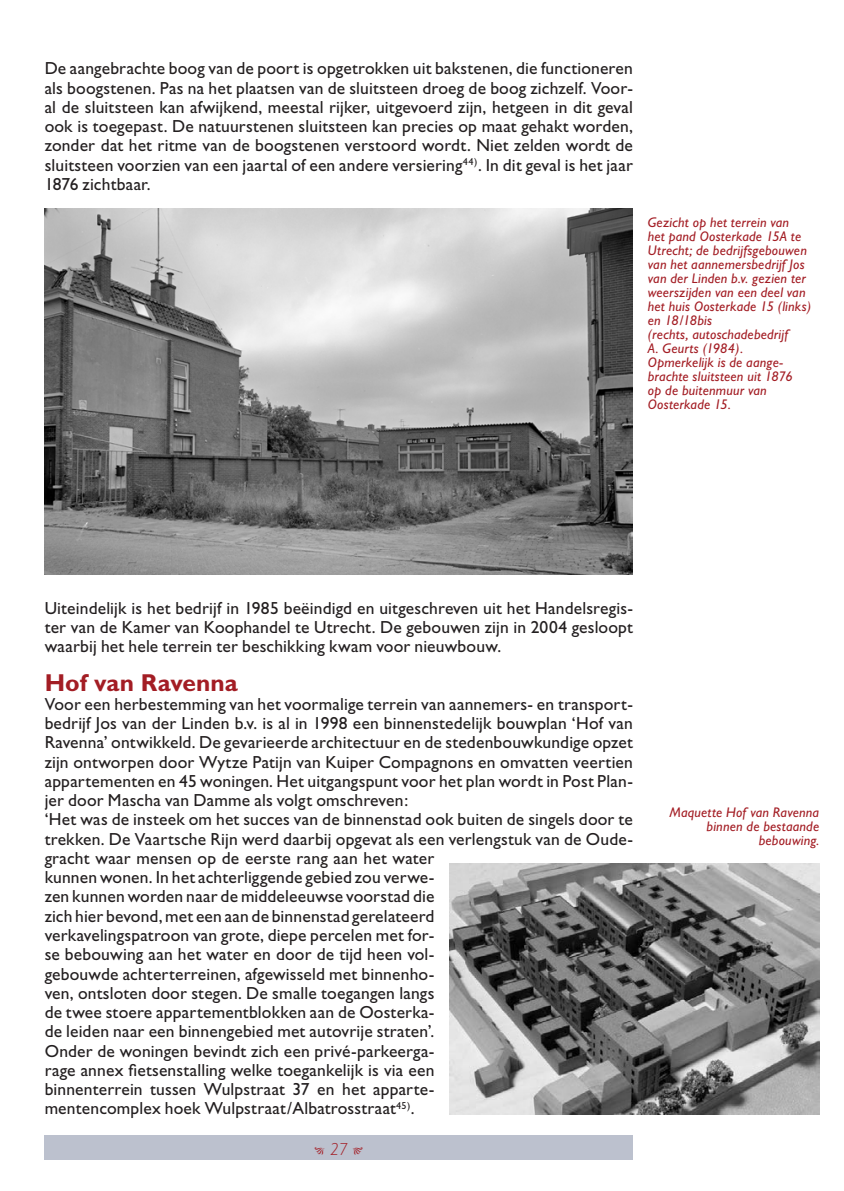
<style>
.page{position:relative;width:844px;height:1191px;background:#fff}
.page>*{position:absolute;margin:0;border:0;box-sizing:border-box;transform-origin:0 0}
.t1{font:700 24.5px "Gill Sans";letter-spacing:.005em;color:#a31d24}
._2_Normaal{font:17.5px/19.2px "Gill Sans";letter-spacing:.01em;color:#231f20;text-align:justify}
.t2{font:italic 300 17.5px "Gill Sans";color:#a31d24}
.t3{font:italic 14px/14px "Gill Sans";letter-spacing:.015em;color:#a31d24}
</style>
<div class="page">
<div style="left:45px;top:1135px;width:587px;height:25px;background:#bcc1ce"></div>
<img style="left:45px;top:208px;width:587px;height:366px">
<img style="left:449px;top:864px;width:370px;height:250px">
<p class="_2_Normaal" style="left:45px;top:59px;width:589px">De aangebrachte boog van de poort is opgetrokken uit bakstenen, die functioneren als boogstenen. Pas na het plaatsen van de sluitsteen droeg de boog zichzelf. Voor&shy;al de sluitsteen kan afwijkend, meestal rijker, uitgevoerd zijn, hetgeen in dit geval ook is toegepast. De natuurstenen sluitsteen kan precies op maat gehakt worden, zonder dat het ritme van de boogstenen verstoord wordt. Niet zelden wordt de sluitsteen voorzien van een jaartal of een andere versiering<sup>44)</sup>. In dit geval is het jaar 1876 zichtbaar.</p>
<p class="t3" style="left:647px;top:215px;width:165px">Gezicht op het terrein van<br>het pand Oosterkade 15A te<br>Utrecht; de bedrijfsgebouwen van het aannemersbedrijf Jos van der Linden b.v. gezien ter weerszijden van een deel van het huis Oosterkade 15 (links) en 18/18bis<br>(rechts, autoschadebedrijf<br>A. Geurts (1984).</p>
<p class="t3" style="left:647px;top:355px;width:146px">Opmerkelijk is de aange&shy;brachte sluitsteen uit 1876 op de buitenmuur van<br>Oosterkade 15.</p>
<p class="_2_Normaal" style="left:45px;top:598px;width:589px">Uiteindelijk is het bedrijf in 1985 beëindigd en uitgeschreven uit het Handelsregis&shy;ter van de Kamer van Koophandel te Utrecht. De gebouwen zijn in 2004 gesloopt waarbij het hele terrein ter beschikking kwam voor nieuwbouw.</p>
<p class="t1" style="left:45px;top:668px;width:195px">Hof van Ravenna</p>
<p class="_2_Normaal" style="left:45px;top:694px;width:589px">Voor een herbestemming van het voormalige terrein van aannemers- en transport&shy;bedrijf Jos van der Linden b.v. is al in 1998 een binnenstedelijk bouwplan ‘Hof van Ravenna’ ontwikkeld. De gevarieerde architectuur en de stedenbouwkundige opzet zijn ontworpen door Wytze Patijn van Kuiper Compagnons en omvatten veertien appartementen en 45 woningen. Het uitgangspunt voor het plan wordt in Post Plan&shy;jer door Mascha van Damme als volgt omschreven:</p>
<p class="_2_Normaal" style="left:45px;top:810px;width:589px;text-align:left">‘Het was de insteek om het succes van de binnenstad ook buiten de singels door te trekken. De Vaartsche Rijn werd daarbij opgevat als een verlengstuk van de Oude&shy;gracht waar mensen op de eerste rang aan het water<br>kunnen wonen. In het achterliggende gebied zou verwe-<br>zen kunnen worden naar de middeleeuwse voorstad die<br>zich hier bevond, met een aan de binnenstad gerelateerd<br>verkavelingspatroon van grote, diepe percelen met for-<br>se bebouwing aan het water en door de tijd heen vol-<br>gebouwde achterterreinen, afgewisseld met binnenho-<br>ven, ontsloten door stegen. De smalle toegangen langs<br>de twee stoere appartementblokken aan de Oosterka-<br>de leiden naar een binnengebied met autovrije straten’.<br>Onder de woningen bevindt zich een privé-parkeerga-<br>rage annex fietsenstalling welke toegankelijk is via een<br>binnenterrein tussen Wulpstraat 37 en het apparte-<br>mentencomplex hoek Wulpstraat/Albatrosstraat<sup>45)</sup>.</p>
<p class="t2" style="left:314px;top:1139px;width:50px">• 27 •</p>
<p class="t3" style="left:669px;top:805px;width:151px;text-align:right">Maquette Hof van Ravenna binnen de bestaande bebouwing.</p>
</div>
